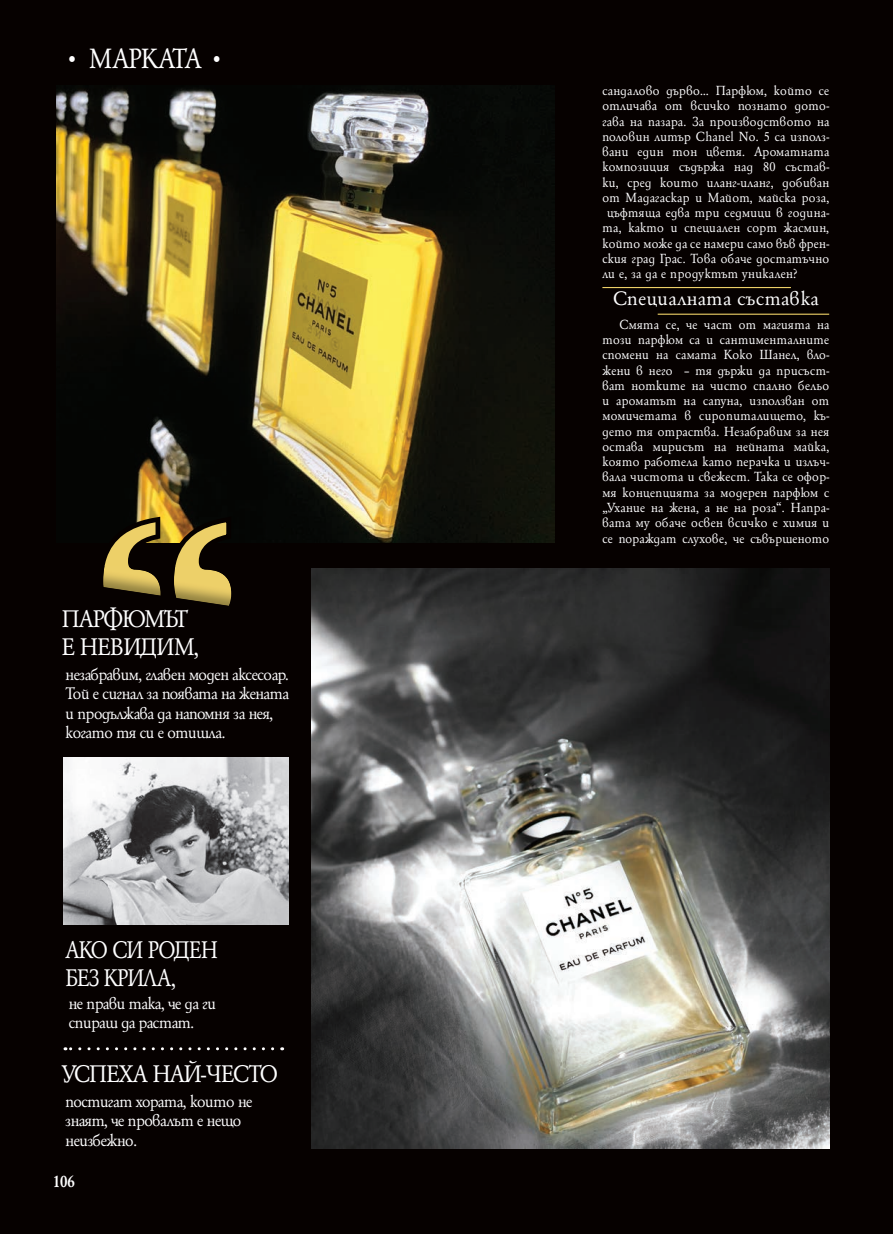
<style>
.page{position:relative;width:893px;height:1234px;background:#fff}
.page>*{position:absolute;margin:0;border:0;box-sizing:border-box;transform-origin:0 0}
.t1{font:30px "HS Garamond Bg Exp";letter-spacing:-.03em;color:#fff;scale:.9 1}
.t2{font:25.95px/28px "HS Garamond Bg";letter-spacing:-.045em;color:#fff;scale:.87 1}
.t3{font:25.95px/28px "HS Garamond Bg";letter-spacing:-.02em;color:#fff;scale:.93 1}
.t4{font:25.95px "HS Garamond Bg";letter-spacing:-.045em;color:#fff;scale:.93 1}
.t5{font:21px "HS Garamond Bg";letter-spacing:.03em;color:#fff}
.t6{font:18px/19.5px "HS Garamond Bg";letter-spacing:-.02em;color:#fff;scale:.95 1}
.t7{font:700 18px "HS Garamond Bg";color:#fff;scale:.9 1}
.t8{font:14.25px/15.3px "HS Garamond Bg";letter-spacing:.03em;color:#fff;text-align:justify;scale:.95 1}
.s1{font-family:"Helen Bg";font-style:italic;font-size:36px}
</style>
<div class="page">
<div style="left:0;top:0;width:893px;height:1233px;background:#060100"></div>
<hr style="left:602px;top:287px;width:189px;height:1px;background:#edd068">
<hr style="left:658px;top:313px;width:171px;height:2px;background:#edd068">
<img style="left:56px;top:85px;width:498px;height:457px">
<img style="left:312px;top:569px;width:517px;height:579px">
<svg style="left:56px;top:516px;width:200px;height:54px"></svg>
<svg style="left:63px;top:570px;width:169px;height:191px"></svg>
<svg style="left:65px;top:1047px;width:208px;height:3px"></svg>
<img style="left:64px;top:757px;width:225px;height:167px">
<p class="t1" style="left:64px;top:40px;width:181px"><span class="s1">•</span> МАРКАТА <span class="s1">•</span></p>
<p class="t3" style="left:62px;top:603px;width:149px">ПАРФЮМЪТ<br>Е НЕВИДИМ,</p>
<p class="t6" style="left:66px;top:663px;width:237px">незабравим, главен моден аксесоар.<br>Той е сигнал за появата на жената и продължава да напомня за нея, когато тя си е отишла.</p>
<p class="t2" style="left:66px;top:934px;width:176px">АКО СИ РОДЕН<br>БЕЗ КРИЛА,</p>
<p class="t6" style="left:69px;top:992px;width:156px">не прави така, че да ги спираш да растат.</p>
<p class="t4" style="left:62px;top:1057px;width:234px">УСПЕХА НАЙ-ЧЕСТО</p>
<p class="t6" style="left:66px;top:1090px;width:198px">постигат хората, които не знаят, че провалът е нещо неизбежно.</p>
<p class="t7" style="left:53px;top:1169px;width:26px">106</p>
<p class="t8" style="left:602px;top:82px;width:240px">сандалово дърво… Парфюм, който се</p>
<p class="t8" style="left:602px;top:98px;width:240px">отличава от всичко познато дото-</p>
<p class="t8" style="left:602px;top:113px;width:240px">гава на пазара. За производството на</p>
<p class="t8" style="left:602px;top:128px;width:240px">половин литър Chanel No. 5 са използ-</p>
<p class="t8" style="left:602px;top:143px;width:240px">вани един тон цветя. Ароматната</p>
<p class="t8" style="left:602px;top:159px;width:240px">композиция съдържа над 80 състав-</p>
<p class="t8" style="left:602px;top:174px;width:240px">ки, сред които иланг-иланг, добиван</p>
<p class="t8" style="left:602px;top:189px;width:240px">от Мадагаскар и Майот, майска роза,</p>
<p class="t8" style="left:607px;top:204px;width:235px">цъфтяща едва три седмици в година-</p>
<p class="t8" style="left:602px;top:220px;width:240px">та, както и специален сорт жасмин,</p>
<p class="t8" style="left:602px;top:235px;width:240px">който може да се намери само във френ-</p>
<p class="t8" style="left:602px;top:250px;width:240px">ския град Грас. Това обаче достатъчно</p>
<p class="t8" style="left:602px;top:265px;width:207px">ли е, за да е продуктът уникален?</p>
<p class="t5" style="left:613px;top:285px;width:207px">Специалната съставка</p>
<p class="t8" style="left:602px;top:316px;width:240px;text-indent:17px">Смята се, че част от магията на този парфюм са и сантименталните спомени на самата Коко Шанел, вло&shy;жени в него – тя държи да присъст&shy;ват нотките на чисто спално бельо и ароматът на сапуна, използван от момичетата в сиропиталището, къ&shy;дето тя отраства. Незабравим за нея остава мирисът на нейната майка, която работела като перачка и излъч&shy;вала чистота и свежест. Така се офор&shy;мя концепцията за модерен парфюм с „Ухание на жена, а не на роза“. Напра&shy;вата му обаче освен всичко е химия и се пораждат слухове, че съвършеното</p>
</div>
